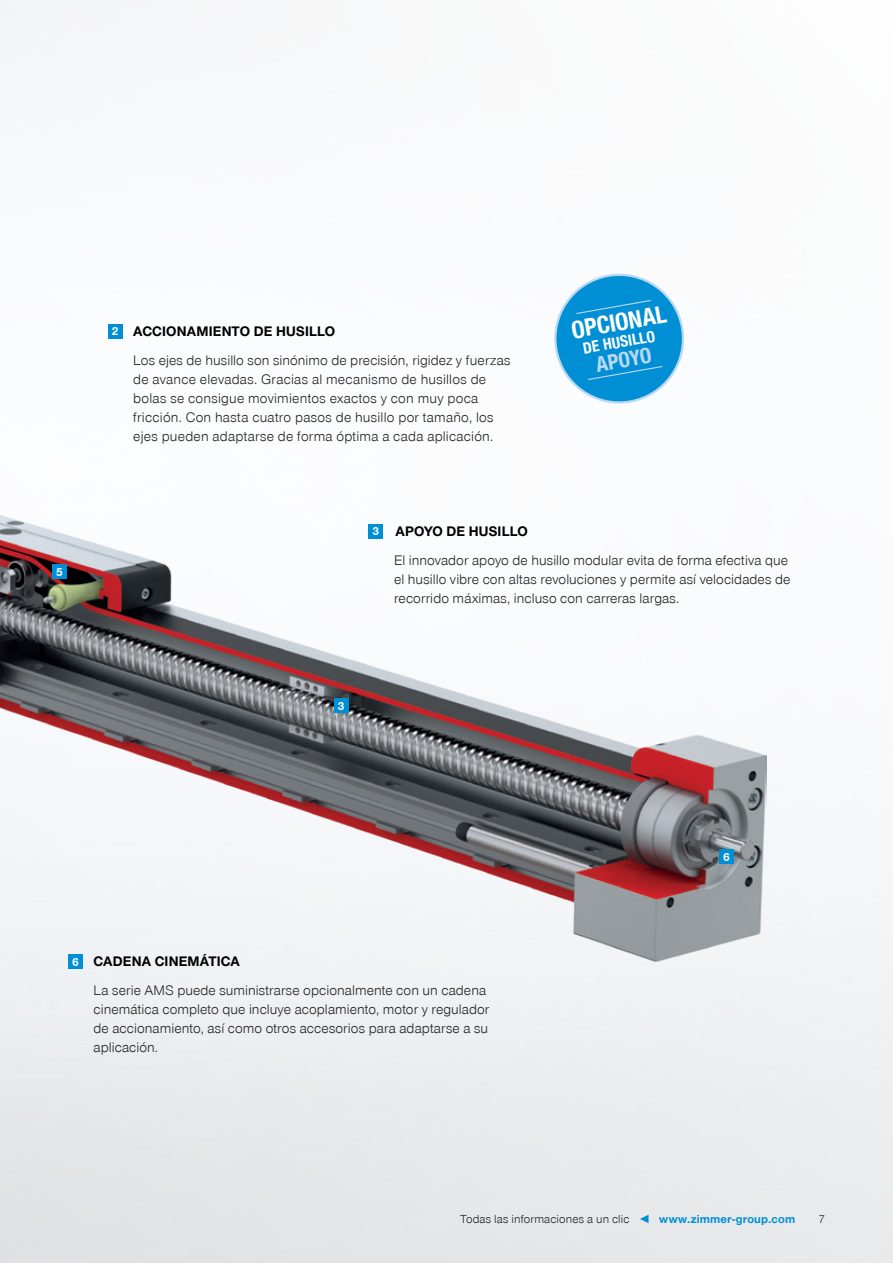
<style>
.page{position:relative;width:893px;height:1263px;background:#fff}
.page>*{position:absolute;margin:0;border:0;box-sizing:border-box;transform-origin:0 0}
.t1{font:700 25.5px "Zimmer Group Sans Global Cond";color:#fff}
.t2{font:700 22.5px "Zimmer Group Sans Global Cond";color:#b9d9f2}
.t3{font:700 16.5px "Zimmer Group Sans Global Cond";color:#fff}
.t4{font:300 14.25px/19px "Zimmer Group Sans Global";letter-spacing:.01em;color:#231f20}
.t5{font:700 14.25px "Zimmer Group Sans Global";letter-spacing:.01em;color:#000}
.t6{font:300 12px "Zimmer Group Sans Global";letter-spacing:.01em;color:#231f20}
.t7{font:700 12px "Zimmer Group Sans Global";color:#fff}
.s1{font-weight:700;color:#008fd5}
</style>
<div class="page">
<img style="left:0;top:322px;width:767px;height:640px">
<div style="left:334px;top:698px;width:15px;height:15px;background:#008fd5"></div>
<div style="left:52px;top:564px;width:15px;height:15px;background:#008fd5"></div>
<div style="left:369px;top:524px;width:14px;height:14px;background:#008fd5"></div>
<div style="left:719px;top:849px;width:15px;height:15px;background:#008fd5"></div>
<div style="left:108px;top:324px;width:15px;height:15px;background:#008fd5"></div>
<div style="left:68px;top:954px;width:15px;height:15px;background:#008fd5"></div>
<svg style="left:550px;top:270px;width:138px;height:138px"></svg>
<p class="t7" style="left:56px;top:565px;width:8px">5</p>
<p class="t7" style="left:112px;top:324px;width:8px">2</p>
<p class="t5" style="left:133px;top:323px;width:204px">ACCIONAMIENTO DE HUSILLO</p>
<p class="t4" style="left:133px;top:350px;width:379px">Los ejes de husillo son sinónimo de precisión, rigidez y fuerzas de avance elevadas. Gracias al mecanismo de husillos de bolas se consigue movimientos exactos y con muy poca fricción. Con hasta cuatro pasos de husillo por tamaño, los ejes pueden adaptarse de forma óptima a cada aplicación.</p>
<h1 class="t1" style="left:569px;top:315px;width:98px;rotate:-10deg">OPCIONAL</h1>
<p class="t3" style="left:582px;top:338px;width:74px;rotate:-10deg">DE HUSILLO</p>
<h2 class="t2" style="left:594px;top:351px;width:58px;rotate:-10deg">APOYO</h2>
<p class="t7" style="left:373px;top:524px;width:8px">3</p>
<p class="t5" style="left:395px;top:523px;width:134px">APOYO DE HUSILLO</p>
<p class="t4" style="left:394px;top:550px;width:398px">El innovador apoyo de husillo modular evita de forma efectiva que el husillo vibre con altas revoluciones y permite así velocidades de recorrido máximas, incluso con carreras largas.</p>
<p class="t7" style="left:338px;top:699px;width:8px">3</p>
<p class="t7" style="left:72px;top:955px;width:8px">6</p>
<p class="t5" style="left:94px;top:953px;width:148px">CADENA CINEMÁTICA</p>
<p class="t4" style="left:94px;top:980px;width:397px">La serie AMS puede suministrarse opcionalmente con un cadena cinemática completo que incluye acoplamiento, motor y regulador de accionamiento, así como otros accesorios para adaptarse a su aplicación.</p>
<p class="t7" style="left:723px;top:850px;width:8px">6</p>
<p class="t6" style="left:460px;top:1212px;width:337px">Todas las informaciones a un clic <span class="s1">◄ www.zimmer-group.com</span></p>
<p class="t6" style="left:818px;top:1212px;width:8px">7</p>
</div>
